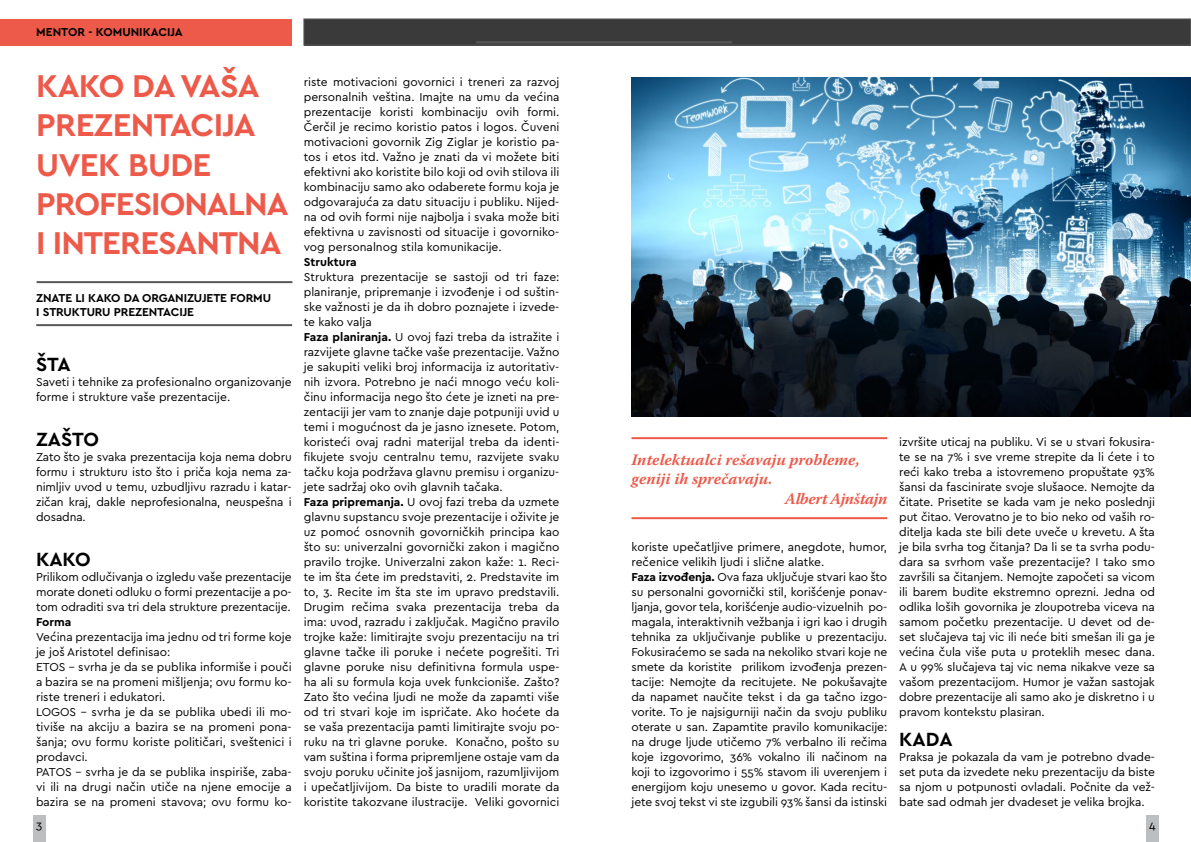
<style>
.page{position:relative;width:1191px;height:842px;background:#fff}
.page>*{position:absolute;margin:0;border:0;box-sizing:border-box;transform-origin:0 0}
.t1{font:700 33px/39px "Cera Pro";letter-spacing:-.02em;color:#ed5a4a}
.t2{font:700 20px "Cera Pro";color:#000}
.t3{font:italic 700 16px "Warnock PKS";color:#ed5a4a}
.t4{font:italic 700 16px "Warnock PKS";letter-spacing:-.025em;color:#ed5a4a}
.t5{font:12px/15px "Cera Pro";color:#000;text-align:justify}
.t6{font:700 12px "Cera Pro";color:#000}
.s1{font-weight:700}
</style>
<div class="page">
<div style="left:0;top:19px;width:292px;height:26px;background:#ed5a4a"></div>
<div style="left:304px;top:19px;width:886px;height:26px;background:#3a3a3a"></div>
<div style="left:303px;top:18px;width:888px;height:28px;border:1px solid #58585a"></div>
<div style="left:33px;top:815px;width:13px;height:26px;background:#bcbec0"></div>
<div style="left:1146px;top:815px;width:12px;height:26px;background:#bcbec0"></div>
<hr style="left:476px;top:41px;width:256px;height:2px;background:#58585a">
<hr style="left:37px;top:281px;width:255px;height:2px;background:#58585a">
<hr style="left:36px;top:324px;width:256px;height:2px;background:#58585a">
<hr style="left:631px;top:437px;width:256px;height:2px;background:#ed5a4a">
<hr style="left:631px;top:517px;width:256px;height:2px;background:#ed5a4a">
<img style="left:631px;top:78px;width:560px;height:338px">
<p class="t6" style="left:36px;top:24px;width:9px">MEN</p>
<p class="t6" style="left:61px;top:24px;width:123px">TOR - KOMUNIKACIJA</p>
<h1 class="t1" style="left:36px;top:66px;width:177px;text-indent:96px">DA VAŠA<br>PREZENTACIJA<br>UVEK BUDE<br>PRO</h1>
<h1 class="t1" style="left:36px;top:66px;width:45px">KAKO</h1>
<h1 class="t1" style="left:36px;top:183px;width:250px;text-align:right">FESIONALNA<br>I INTERESANTNA</h1>
<p class="t6" style="left:36px;top:290px;width:61px">ZNATE LI KAKO</p>
<p class="t6" style="left:124px;top:290px;width:67px">DA ORGANIZUJ</p>
<p class="t6" style="left:207px;top:290px;width:64px">ETE FORMU</p>
<p class="t6" style="left:36px;top:304px;width:15px">I STRUKTURU</p>
<p class="t6" style="left:114px;top:304px;width:51px">PREZENTACIJ</p>
<p class="t6" style="left:187px;top:304px;width:8px">E</p>
<h2 class="t2" style="left:36px;top:351px;width:36px">ŠTA</h2>
<p class="t5" style="left:36px;top:374px;width:257px">Saveti i tehnike za profesionalno organizovanje forme i strukture vaše prezentacije.</p>
<h2 class="t2" style="left:36px;top:426px;width:65px">ZAŠTO</h2>
<p class="t5" style="left:36px;top:449px;width:257px">Zato što je svaka prezentacija koja nema dobru formu i strukturu isto što i priča koja nema za&shy;nimljiv uvod u temu, uzbudljivu razradu i katar&shy;zičan kraj, dakle neprofesionalna, neuspešna i dosadna.</p>
<h2 class="t2" style="left:36px;top:546px;width:56px">KAKO</h2>
<p class="t5" style="left:36px;top:569px;width:257px">Prilikom odlučivanja o izgledu vaše prezentacije morate doneti odluku o formi prezentacije a po&shy;tom odraditi sva tri dela strukture prezentacije.</p>
<p class="t6" style="left:36px;top:614px;width:37px">FORMA</p>
<p class="t5" style="left:36px;top:629px;width:257px;text-align:left">Većina prezentacija ima jednu od tri forme koje je još Aristotel definisao:<br>ETOS – svrha je da se publika informiše i pouči a bazira se na promeni mišljenja; ovu formu ko&shy;riste treneri i edukatori.<br>LOGOS – svrha je da se publika ubedi ili mo&shy;tiviše na akciju a bazira se na promeni pona&shy;šanja; ovu formu koriste političari, sveštenici i prodavci.<br>PATOS – svrha je da se publika inspiriše, zaba&shy;vi ili na drugi način utiče na njene emocije a bazira se na promeni stavova; ovu formu ko-</p>
<p class="t5" style="left:304px;top:74px;width:258px">riste motivacioni govornici i treneri za razvoj personalnih veština. I majte na umu da većina prezentacije koristi kombinaciju ovih formi.<br>Čerčil je recimo koristio patos i logos. Čuveni motivacioni govornik Zig Ziglar je koristio pa&shy;tos i etos itd. Važno je znati da vi možete biti efektivni ako koristite bilo koji od ovih stilova ili kombinaciju samo ako odaberete formu koja je odgovarajuća za datu situaciju i publiku. N ijed&shy;na od ovih formi nije najbolja i svaka može biti efektivna u zavisnosti od situacije i govorniko&shy;vog personalnog stila komunikacije.</p>
<p class="t6" style="left:304px;top:254px;width:55px">STRUKTURA</p>
<p class="t5" style="left:304px;top:269px;width:257px;text-align:left">Struktura prezentacije se sastoji od tri faze: planiranje, pripremanje i izvođenje i od suštin&shy;ske važnosti je da ih dobro poznajete i izvede&shy;te kako valja<br><span class="s1">FAZA PLANIRANJA.</span> U ovoj fazi treba da istražite i razvijete glavne tačke vaše prezentacije. Važno je sakupiti veliki broj informacija iz autoritativ&shy;nih izvora. Potrebno je naći mnogo veću koli&shy;činu informacija nego što ćete je izneti na pre&shy;zentaciji jer vam to znanje daje potpuniji uvid u temi i mogućnost da je jasno iznesete. Potom, koristeći ovaj radni materijal treba da identi&shy;fikujete svoju centralnu temu, razvijete svaku tačku koja podržava glavnu premisu i organizu&shy;jete sadržaj oko ovih glavnih tačaka.<br><span class="s1">FAZA PRIPREMANJA.</span> U ovoj fazi treba da uzmete glavnu supstancu svoje prezentacije i oživite je uz pomoć osnovnih govorničkih principa kao što su: univerzalni govornički zakon i magično pravilo trojke. U niverzalni zakon kaže: 1. Reci&shy;te im šta ćete im predstaviti, 2. Predstavite im to, 3. Recite im šta ste im upravo predstavili.<br>Drugim rečima svaka prezentacija treba da ima: uvod, razradu i zaključak. Magično pravilo trojke kaže: limitirajte svoju prezentaciju na tri glavne tačke ili poruke i nećete pogrešiti. Tri glavne poruke nisu definitivna formula uspe&shy;ha ali su formula koja uvek funkcioniše. Zašto?<br>Zato što većina ljudi ne može da zapamti više od tri stvari koje im ispričate. Ako hoćete da se vaša prezentacija pamti limitirajte svoju po&shy;ruku na tri glavne poruke. Konačno, pošto su vam suština i forma pripremljene ostaje vam da svoju poruku učinite još jasnijom, razumljivijom i upečatljivijom. Da biste to uradili morate da koristite takozvane ilustracije. Veliki govornici</p>
<h3 class="t3" style="left:631px;top:450px;width:230px">Intelektualci rešavaju probleme,</h3>
<h3 class="t3" style="left:631px;top:469px;width:142px">geniji ih sprečavaju.</h3>
<h3 class="t4" style="left:784px;top:489px;width:104px">Albert Ajnštajn</h3>
<p class="t5" style="left:631px;top:539px;width:257px;text-align:left">koriste upečatljive primere, anegdote, humor, rečenice velikih ljudi i slične alatke.<br><span class="s1">FAZA IZVOĐENJA.</span> Ova faza uključuje stvari kao što su personalni govornički stil, korišćenje ponav&shy;ljanja, govor tela, korišćenje audio-vizuelnih po&shy;magala, interaktivnih vežbanja i igri kao i drugih tehnika za uključivanje publike u prezentaciju.<br>Fokusiraćemo se sada na nekoliko stvari koje ne smete da koristite prilikom izvođenja prezen&shy;tacije: N emojte da recitujete. N e pokušavajte da napamet naučite tekst i da ga tačno izgo&shy;vorite. To je najsigurniji način da svoju publiku oterate u san. Zapamtite pravilo komunikacije: na druge ljude utičemo 7% verbalno ili rečima koje izgovorimo, 36% vokalno ili načinom na koji to izgovorimo i 55% stavom ili uverenjem i energijom koju unesemo u govor. Kada recitu&shy;jete svoj tekst vi ste izgubili 93% šansi da istinski</p>
<p class="t5" style="left:899px;top:434px;width:257px">izvršite uticaj na publiku. Vi se u stvari fokusira&shy;te se na 7% i sve vreme strepite da li ćete i to reći kako treba a istovremeno propuštate 93% šansi da fascinirate svoje slušaoce. Nemojte da čitate. Prisetite se kada vam je neko poslednji put čitao. Verovatno je to bio neko od vaših ro&shy;ditelja kada ste bili dete uveče u krevetu. A šta je bila svrha tog čitanja? Da li se ta svrha podu&shy;dara sa svrhom vaše prezentacije? I tako smo završili sa čitanjem. N emojte započeti sa vicom ili barem budite ekstremno oprezni. Jedna od odlika loših govornika je zloupotreba viceva na samom početku prezentacije. U devet od de&shy;set slučajeva taj vic ili neće biti smešan ili ga je većina čula više puta u proteklih mesec dana.<br>A u 99% slučajeva taj vic nema nikakve veze sa vašom prezentacijom. Humor je važan sastojak dobre prezentacije ali samo ako je diskretno i u pravom kontekstu plasiran.</p>
<h2 class="t2" style="left:899px;top:726px;width:55px">KADA</h2>
<p class="t5" style="left:899px;top:749px;width:257px">Praksa je pokazala da vam je potrebno dvade&shy;set puta da izvedete neku prezentaciju da biste sa njom u potpunosti ovladali. Počnite da vež&shy;bate sad odmah jer dvadeset je velika brojka.</p>
<p class="t5" style="left:36px;top:817px;width:8px">3</p>
<p class="t5" style="left:1149px;top:817px;width:8px">4</p>
</div>
